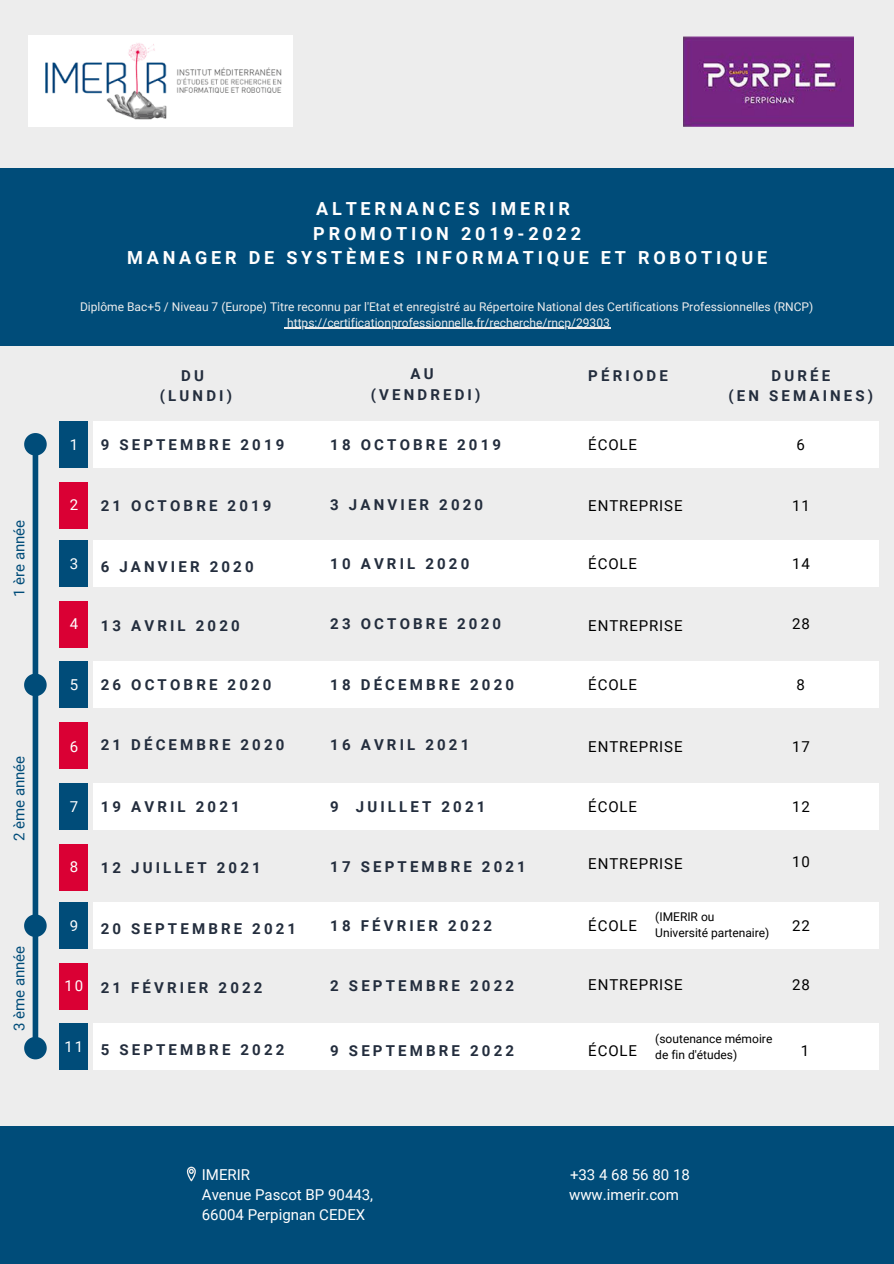
<style>
.page{position:relative;width:894px;height:1264px;background:#fff}
.page>*{position:absolute;margin:0;border:0;box-sizing:border-box;transform-origin:0 0}
.t1{font:700 18px "Roboto";letter-spacing:.21em;color:#fff}
.t2{font:700 15px "Roboto";letter-spacing:.21em;color:#232d3d}
.t3{font:15px "Roboto";letter-spacing:.06em;color:#000}
.t4{font:15px "Roboto";color:#fff}
.t5{font:15px "Roboto";color:#004c79}
.t6{font:12px "Roboto";color:#ededed}
.t7{font:12px "Roboto";color:#000}
</style>
<div class="page">
<div style="left:0;top:0;width:893px;height:1263px;background:#ededed"></div>
<img style="left:29px;top:36px;width:263px;height:91px">
<img style="left:683px;top:37px;width:170px;height:90px">
<div style="left:0;top:168px;width:893px;height:177px;background:#004c79"></div>
<hr style="left:287px;top:327px;width:323px;height:1px;background:#ededed">
<div style="left:93px;top:422px;width:785px;height:46px;background:#fff"></div>
<div style="left:60px;top:422px;width:28px;height:46px;background:#004c79"></div>
<div style="left:33px;top:455px;width:5px;height:581px;background:#004c79"></div>
<svg style="left:24px;top:1032px;width:23px;height:28px"></svg>
<svg style="left:24px;top:433px;width:23px;height:26px"></svg>
<div style="left:60px;top:482px;width:28px;height:46px;background:#da0034"></div>
<div style="left:93px;top:540px;width:785px;height:47px;background:#fff"></div>
<div style="left:60px;top:540px;width:28px;height:47px;background:#004c79"></div>
<div style="left:60px;top:601px;width:28px;height:46px;background:#da0034"></div>
<div style="left:93px;top:661px;width:785px;height:47px;background:#fff"></div>
<div style="left:60px;top:661px;width:28px;height:47px;background:#004c79"></div>
<div style="left:60px;top:722px;width:28px;height:46px;background:#da0034"></div>
<div style="left:93px;top:783px;width:785px;height:46px;background:#fff"></div>
<div style="left:60px;top:783px;width:28px;height:46px;background:#004c79"></div>
<div style="left:60px;top:844px;width:28px;height:46px;background:#da0034"></div>
<div style="left:93px;top:902px;width:785px;height:46px;background:#fff"></div>
<div style="left:60px;top:902px;width:28px;height:46px;background:#004c79"></div>
<div style="left:60px;top:963px;width:28px;height:46px;background:#da0034"></div>
<div style="left:93px;top:1023px;width:785px;height:46px;background:#fff"></div>
<div style="left:60px;top:1023px;width:28px;height:46px;background:#004c79"></div>
<svg style="left:24px;top:673px;width:23px;height:23px"></svg>
<svg style="left:24px;top:914px;width:23px;height:23px"></svg>
<div style="left:0;top:1125px;width:893px;height:138px;background:#004c79"></div>
<svg style="left:187px;top:1166px;width:9px;height:15px"></svg>
<p class="t5" style="left:11px;top:597px;width:79px;rotate:-90deg">1 ère année</p>
<p class="t5" style="left:11px;top:841px;width:87px;rotate:-90deg">2 ème année</p>
<p class="t5" style="left:11px;top:1031px;width:87px;rotate:-90deg">3 ème année</p>
<p class="t1" style="left:316px;top:198px;width:255px">ALTERNANCES IMERIR</p>
<p class="t1" style="left:313px;top:223px;width:269px">PROMOTION 2019-2022</p>
<p class="t1" style="left:127px;top:247px;width:641px">MANAGER DE SYSTÈMES INFORMATIQUE ET ROBOTIQUE</p>
<p class="t6" style="left:80px;top:299px;width:734px">Diplôme Bac+5 / Niveau 7 (Europe) Titre reconnu par l'Etat et enregistré au Répertoire National des Certifications Professionnelles (RNCP)</p>
<p class="t6" style="left:287px;top:315px;width:324px">https://certificationprofessionnelle.fr/recherche/rncp/29303</p>
<p class="t4" style="left:70px;top:436px;width:10px">1</p>
<p class="t4" style="left:70px;top:496px;width:10px">2</p>
<p class="t2" style="left:181px;top:367px;width:24px">DU</p>
<p class="t2" style="left:160px;top:387px;width:74px">(LUNDI)</p>
<p class="t2" style="left:410px;top:365px;width:25px">AU</p>
<p class="t2" style="left:370px;top:386px;width:111px">(VENDREDI)</p>
<p class="t2" style="left:101px;top:436px;width:185px">9 SEPTEMBRE 2019</p>
<p class="t2" style="left:330px;top:436px;width:172px">18 OCTOBRE 2019</p>
<p class="t2" style="left:101px;top:497px;width:172px">21 OCTOBRE 2019</p>
<p class="t2" style="left:330px;top:496px;width:154px">3 JANVIER 2020</p>
<p class="t2" style="left:588px;top:367px;width:81px">PÉRIODE</p>
<p class="t2" style="left:771px;top:367px;width:60px">DURÉE</p>
<p class="t2" style="left:728px;top:387px;width:146px">(EN SEMAINES)</p>
<p class="t3" style="left:588px;top:436px;width:50px">ÉCOLE</p>
<p class="t3" style="left:796px;top:436px;width:10px">6</p>
<p class="t3" style="left:588px;top:497px;width:96px">ENTREPRISE</p>
<p class="t3" style="left:792px;top:497px;width:19px">11</p>
<p class="t4" style="left:70px;top:554px;width:10px">3</p>
<p class="t3" style="left:588px;top:554px;width:50px">ÉCOLE</p>
<p class="t3" style="left:792px;top:554px;width:19px">14</p>
<p class="t2" style="left:330px;top:554px;width:140px">10 AVRIL 2020</p>
<p class="t2" style="left:101px;top:557px;width:154px">6 JANVIER 2020</p>
<p class="t4" style="left:70px;top:615px;width:10px">4</p>
<p class="t3" style="left:588px;top:617px;width:96px">ENTREPRISE</p>
<p class="t3" style="left:792px;top:615px;width:19px">28</p>
<p class="t2" style="left:330px;top:615px;width:172px">23 OCTOBRE 2020</p>
<p class="t2" style="left:101px;top:617px;width:140px">13 AVRIL 2020</p>
<p class="t4" style="left:70px;top:675px;width:10px">5</p>
<p class="t3" style="left:588px;top:675px;width:50px">ÉCOLE</p>
<p class="t3" style="left:796px;top:675px;width:10px">8</p>
<p class="t2" style="left:330px;top:675px;width:185px">18 DÉCEMBRE 2020</p>
<p class="t2" style="left:101px;top:675px;width:172px">26 OCTOBRE 2020</p>
<p class="t4" style="left:70px;top:738px;width:10px">6</p>
<p class="t2" style="left:101px;top:736px;width:185px">21 DÉCEMBRE 2020</p>
<p class="t2" style="left:330px;top:736px;width:140px">16 AVRIL 2021</p>
<p class="t3" style="left:588px;top:738px;width:96px">ENTREPRISE</p>
<p class="t3" style="left:792px;top:738px;width:19px">17</p>
<p class="t4" style="left:70px;top:797px;width:10px">7</p>
<p class="t2" style="left:101px;top:797px;width:140px">19 AVRIL 2021</p>
<p class="t2" style="left:330px;top:797px;width:156px">9 JUILLET 2021</p>
<p class="t3" style="left:588px;top:797px;width:50px">ÉCOLE</p>
<p class="t3" style="left:792px;top:797px;width:19px">12</p>
<p class="t4" style="left:70px;top:858px;width:10px">8</p>
<p class="t2" style="left:101px;top:859px;width:161px">12 JUILLET 2021</p>
<p class="t2" style="left:330px;top:858px;width:197px">17 SEPTEMBRE 2021</p>
<p class="t3" style="left:588px;top:855px;width:96px">ENTREPRISE</p>
<p class="t3" style="left:792px;top:853px;width:19px">10</p>
<p class="t4" style="left:70px;top:916px;width:10px">9</p>
<p class="t2" style="left:101px;top:919px;width:197px">20 SEPTEMBRE 2021</p>
<p class="t2" style="left:330px;top:916px;width:163px">18 FÉVRIER 2022</p>
<p class="t7" style="left:655px;top:910px;width:61px">(IMERIR ou</p>
<p class="t7" style="left:655px;top:926px;width:116px">Université partenaire)</p>
<p class="t3" style="left:588px;top:916px;width:50px">ÉCOLE</p>
<p class="t3" style="left:792px;top:916px;width:19px">22</p>
<p class="t4" style="left:65px;top:977px;width:20px">10</p>
<p class="t3" style="left:588px;top:976px;width:96px">ENTREPRISE</p>
<p class="t3" style="left:792px;top:976px;width:19px">28</p>
<p class="t2" style="left:101px;top:979px;width:163px">21 FÉVRIER 2022</p>
<p class="t2" style="left:330px;top:977px;width:185px">2 SEPTEMBRE 2022</p>
<p class="t7" style="left:655px;top:1031px;width:118px">(soutenance mémoire</p>
<p class="t7" style="left:655px;top:1047px;width:83px">de fin d'études)</p>
<p class="t4" style="left:65px;top:1037px;width:20px">11</p>
<p class="t3" style="left:588px;top:1041px;width:50px">ÉCOLE</p>
<p class="t3" style="left:800px;top:1041px;width:10px">1</p>
<p class="t2" style="left:101px;top:1040px;width:185px">5 SEPTEMBRE 2022</p>
<p class="t2" style="left:330px;top:1041px;width:185px">9 SEPTEMBRE 2022</p>
<p class="t4" style="left:202px;top:1165px;width:50px">IMERIR</p>
<p class="t4" style="left:202px;top:1186px;width:173px">Avenue Pascot BP 90443,</p>
<p class="t4" style="left:202px;top:1206px;width:165px">66004 Perpignan CEDEX</p>
<p class="t4" style="left:570px;top:1165px;width:121px">+33 4 68 56 80 18</p>
<p class="t4" style="left:569px;top:1185px;width:111px">www.imerir.com</p>
</div>
